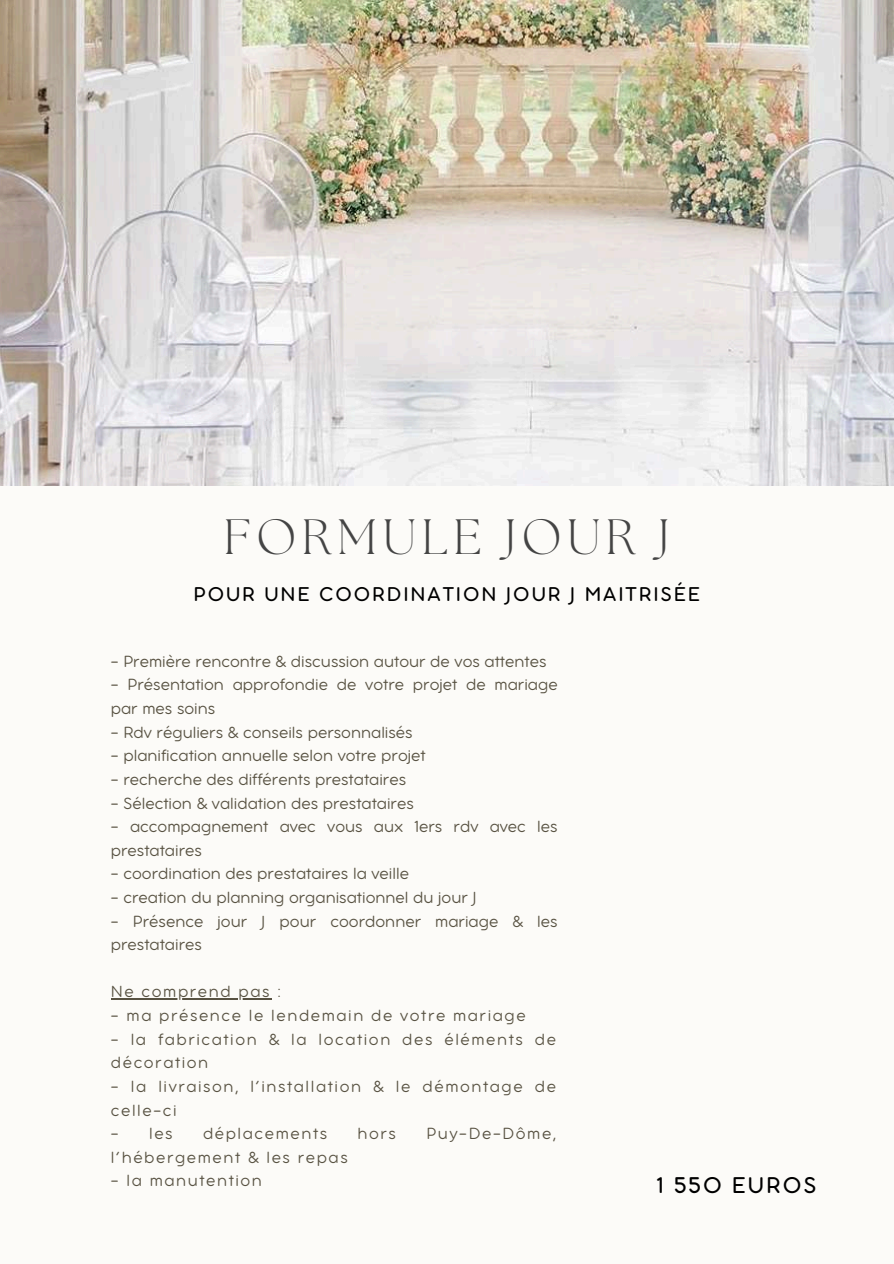
<style>
.page{position:relative;width:894px;height:1264px;background:#fff}
.page>*{position:absolute;margin:0;border:0;box-sizing:border-box;transform-origin:0 0}
.t1{font:300 49.5px "The Seasons";letter-spacing:.105em;color:#444}
.t2{font:24.75px "Aristotelica Pro Tx";letter-spacing:.09em;color:#000}
.t3{font:21.75px "Aristotelica Pro Tx";letter-spacing:.09em;color:#000}
.t4{font:300 17.55px/23.7px "Aristotelica Pro Tx";color:#585242}
.t5{font:300 17.55px/23.7px "Aristotelica Pro Tx";letter-spacing:.09em;color:#585242}
</style>
<div class="page">
<div style="left:0;top:0;width:893px;height:1263px;background:#fcfbf8"></div>
<img style="left:0;top:0;width:893px;height:485px">
<hr style="left:111px;top:998px;width:160px;height:1px;background:#585242">
<h1 class="t1" style="left:223px;top:514px;width:448px">FORMULE JOUR J</h1>
<p class="t3" style="left:193px;top:587px;width:508px">POUR UNE COORDINATION JOUR J MAITRISÉE</p>
<p class="t4" style="left:111px;top:650px;width:437px">- Première rencontre &amp; discussion autour de vos attentes</p>
<p class="t4" style="left:111px;top:674px;width:448px">- Présentation approfondie de votre projet de mariage par mes soins</p>
<p class="t4" style="left:111px;top:721px;width:303px">- Rdv réguliers &amp; conseils personnalisés</p>
<p class="t4" style="left:111px;top:745px;width:316px">- planification annuelle selon votre projet</p>
<p class="t4" style="left:111px;top:769px;width:297px">- recherche des différents prestataires</p>
<p class="t4" style="left:111px;top:792px;width:304px">- Sélection &amp; validation des prestataires</p>
<p class="t4" style="left:111px;top:816px;width:448px">- accompagnement avec vous aux 1ers rdv avec les prestataires</p>
<p class="t4" style="left:111px;top:863px;width:299px">- coordination des prestataires la veille</p>
<p class="t4" style="left:111px;top:887px;width:367px">- creation du planning organisationnel du jour J</p>
<p class="t4" style="left:111px;top:910px;width:448px">- Présence jour J pour coordonner mariage &amp; les prestataires</p>
<p class="t5" style="left:111px;top:981px;width:171px">Ne comprend pas :</p>
<p class="t5" style="left:111px;top:1004px;width:416px">- ma présence le lendemain de votre mariage</p>
<p class="t5" style="left:111px;top:1028px;width:446px">- la fabrication &amp; la location des éléments de décoration</p>
<p class="t5" style="left:111px;top:1075px;width:446px">- la livraison, l’installation &amp; le démontage de celle-ci</p>
<p class="t4" style="left:111px;top:1123px;width:63px">- les</p>
<p class="t5" style="left:203px;top:1123px;width:126px">déplacements</p>
<p class="t4" style="left:357px;top:1123px;width:40px">hors</p>
<p class="t5" style="left:426px;top:1123px;width:131px">Puy-De-Dôme,</p>
<p class="t5" style="left:111px;top:1146px;width:238px">l’hébergement &amp; les repas</p>
<p class="t5" style="left:111px;top:1170px;width:153px">- la manutention</p>
<h2 class="t2" style="left:656px;top:1176px;width:161px">1 550 EUROS</h2>
</div>
